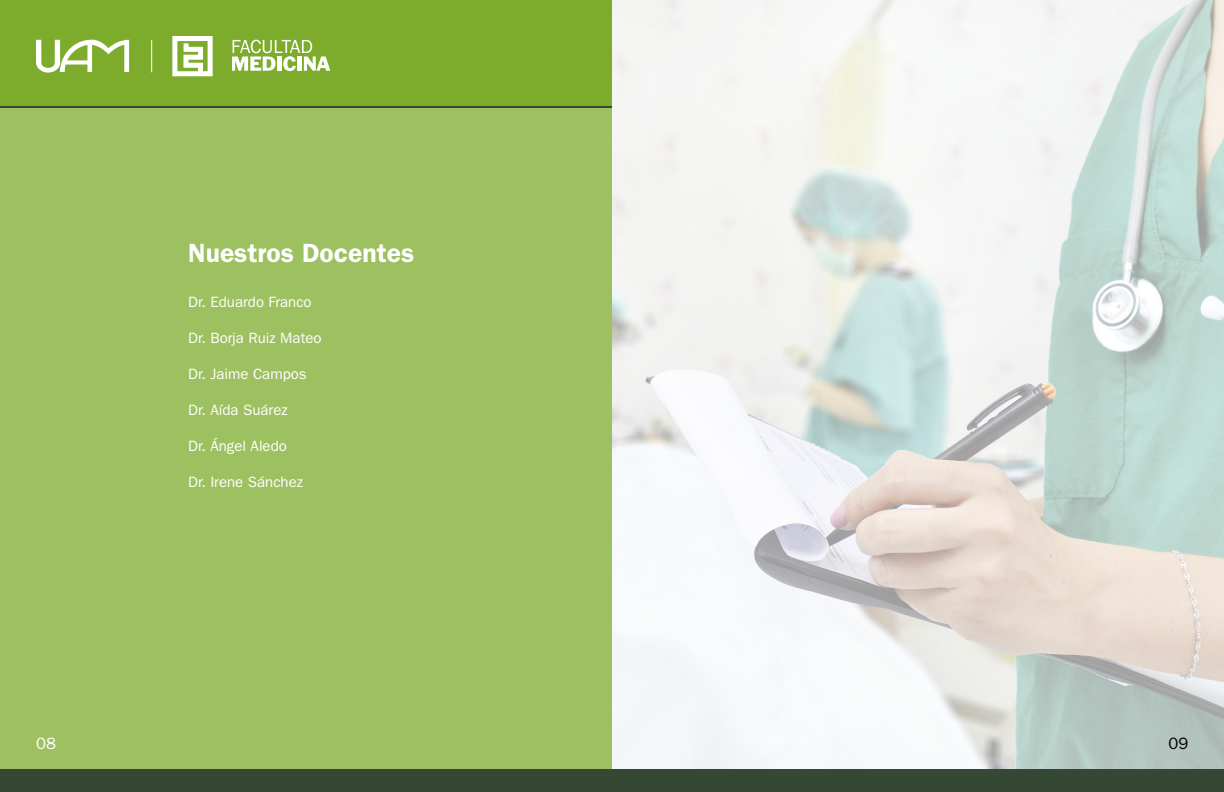
<style>
.page{position:relative;width:1224px;height:792px;background:#fff}
.page>*{position:absolute;margin:0;border:0;box-sizing:border-box;transform-origin:0 0}
.t1{font:600 26.5px "ITC Franklin Gothic Std";color:#fff}
.t2{font:16.5px "ITC Franklin Gothic Std";color:#fff}
.t3{font:16.5px "ITC Franklin Gothic Std";color:#000}
.t4{font:15px "ITC Franklin Gothic Std";color:#fff}
</style>
<div class="page">
<div style="left:0;top:108px;width:612px;height:681px;background:#9dc060"></div>
<div style="left:0;top:0;width:612px;height:106px;background:#7dac2c"></div>
<svg style="left:612px;top:0;width:612px;height:769px"></svg>
<hr style="left:0;top:106px;width:612px;height:2px;background:#354834">
<div style="left:0;top:769px;width:1224px;height:23px;background:#354834"></div>
<svg style="left:172px;top:36px;width:41px;height:40px"></svg>
<svg style="left:232px;top:40px;width:98px;height:31px"></svg>
<svg style="left:36px;top:40px;width:93px;height:33px"></svg>
<hr style="left:151px;top:40px;width:1px;height:32px;background:#fff">
<h1 class="t1" style="left:188px;top:238px;width:228px">Nuestros Docentes</h1>
<p class="t4" style="left:188px;top:293px;width:125px">Dr. Eduardo Franco</p>
<p class="t4" style="left:188px;top:329px;width:135px">Dr. Borja Ruiz Mateo</p>
<p class="t4" style="left:188px;top:365px;width:120px">Dr. Jaime Campos</p>
<p class="t4" style="left:188px;top:401px;width:101px">Dr. Aída Suárez</p>
<p class="t4" style="left:188px;top:437px;width:100px">Dr. Ángel Aledo</p>
<p class="t4" style="left:188px;top:473px;width:116px">Dr. Irene Sánchez</p>
<p class="t2" style="left:36px;top:734px;width:21px">08</p>
<p class="t3" style="left:1169px;top:734px;width:21px">09</p>
</div>
